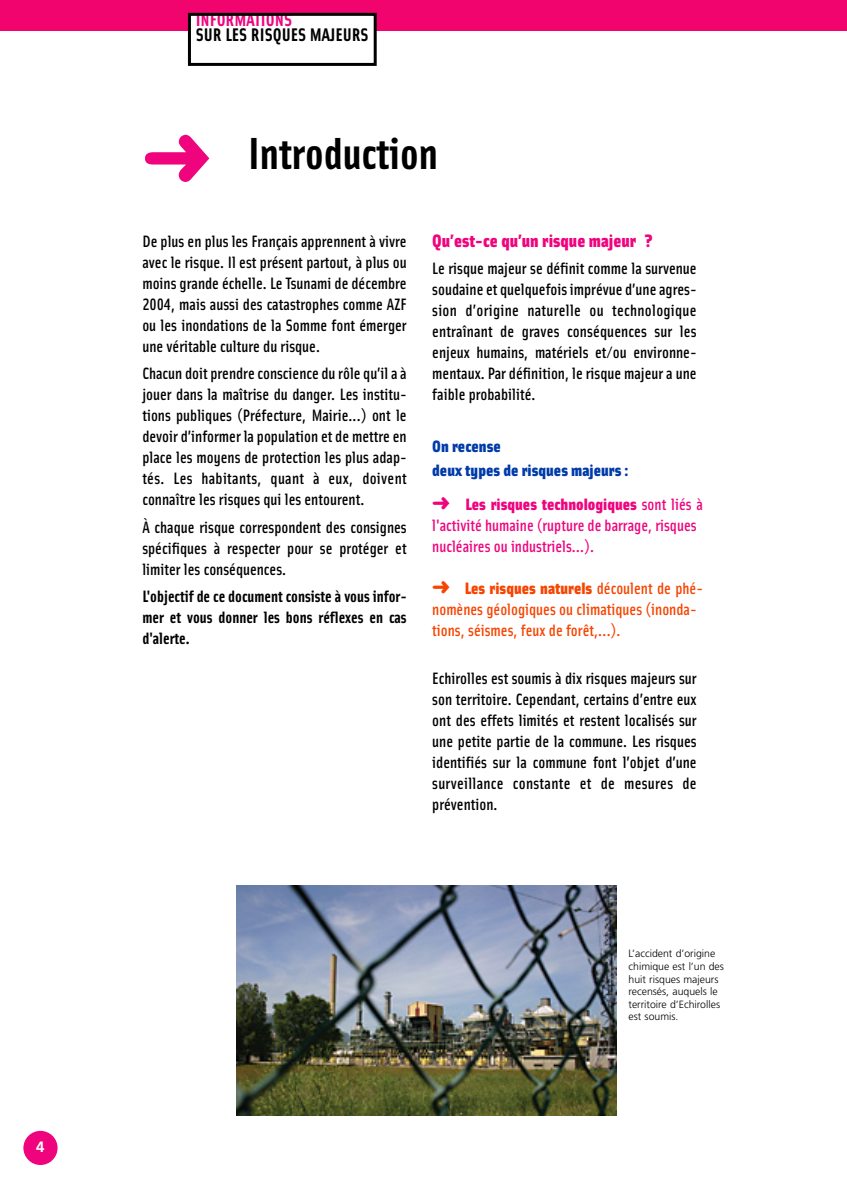
<style>
.page{position:relative;width:847px;height:1187px;background:#fff}
.page>*{position:absolute;margin:0;border:0;box-sizing:border-box;transform-origin:0 0}
.t1{font:700 45px "Solex";color:#000}
.t2{font:700 18.3px "Solex";color:#000}
.t3{font:700 18.3px "Solex";color:#ef047e}
.t4{font:18px "Solex Black Lining";color:#ef047e}
.t5{font:16.5px/21px "Solex Medium Lining";color:#000;text-align:justify}
.t6{font:16.5px/21px "Solex Bold Lining";color:#000;text-align:justify}
.t7{font:16.5px/21px "Solex Medium Lining";color:#f74400}
.t8{font:16.5px/21px "Solex Medium Lining";color:#ef047e}
.t9{font:16.5px/24px "Solex Black Lining";color:#003ba9}
.t10{font:16.5px "Solex Black Lining";color:#ef047e}
.t11{font:16.5px "Solex Black Lining";color:#f74400}
.t12{font:700 15px "Frutiger";color:#fff}
.t13{font:300 10.5px/12.6px "Frutiger";color:#000}
.s1{color:#ef047e}
.s2{font-family:"Solex Medium Lining"}
</style>
<div class="page">
<div style="left:23px;top:1130px;width:35px;height:34px;background:#ef047e;border-radius:50%"></div>
<div style="left:0;top:0;width:846px;height:31px;background:#f1046e"></div>
<div style="left:189px;top:14px;width:186px;height:50px;background:#fff"></div>
<div style="left:188px;top:13px;width:188px;height:53px;border:3px solid #000"></div>
<img style="left:236px;top:885px;width:380px;height:230px">
<p class="t12" style="left:36px;top:1140px;width:10px">4</p>
<p class="t3" style="left:196px;top:9px;width:98px">INFORMATIONS</p>
<p class="t2" style="left:196px;top:24px;width:174px">SUR LES RISQUES MAJEURS</p>
<h1 class="t1" style="left:142px;top:127px;width:297px"><span class="s1">➜</span> Introduction</h1>
<p class="t5" style="left:142px;top:231px;width:266px">De plus en plus les Français apprennent à vivre avec le risque. Il est présent partout, à plus ou moins grande échelle. Le Tsunami de décembre 2004, mais aussi des catastrophes comme AZF ou les inondations de la Somme font émerger une véritable culture du risque.</p>
<p class="t5" style="left:142px;top:363px;width:266px">Chacun doit prendre conscience du rôle qu’il a à jouer dans la maîtrise du danger. Les institu&shy;tions publiques (Préfecture, Mairie...) ont le devoir d’informer la population et de mettre en place les moyens de protection les plus adap&shy;tés. Les habitants, quant à eux, doivent connaître les risques qui les entourent.</p>
<p class="t5" style="left:142px;top:516px;width:266px">À chaque risque correspondent des consignes spécifiques à respecter pour se protéger et limiter les conséquences.</p>
<p class="t6" style="left:142px;top:586px;width:266px">L'objectif de ce document consiste à vous infor&shy;mer et vous donner les bons réflexes en cas d'alerte.</p>
<p class="t4" style="left:432px;top:230px;width:222px">Qu’est-ce qu’un risque majeur ?</p>
<p class="t5" style="left:432px;top:258px;width:266px">Le risque majeur se définit comme la survenue soudaine et quelquefois imprévue d’une agres&shy;sion d’origine naturelle ou technologique entraînant de graves conséquences sur les enjeux humains, matériels et/ou environne&shy;mentaux. Par définition, le risque majeur a une faible probabilité.</p>
<p class="t9" style="left:432px;top:434px;width:198px">On recense<br>deux types de risques majeurs :</p>
<p class="t10" style="left:432px;top:494px;width:272px">➜ Les risques technologiques <span class="s2">sont liés à</span></p>
<p class="t8" style="left:432px;top:514px;width:266px">l'activité humaine (rupture de barrage, risques nucléaires ou industriels…).</p>
<p class="t11" style="left:432px;top:578px;width:272px">➜ Les risques naturels <span class="s2">découlent de phé-</span></p>
<p class="t7" style="left:432px;top:598px;width:266px">nomènes géologiques ou climatiques (inonda&shy;tions, séismes, feux de forêt,...).</p>
<p class="t5" style="left:432px;top:668px;width:266px">Echirolles est soumis à dix risques majeurs sur son territoire. Cependant, certains d’entre eux ont des effets limités et restent localisés sur une petite partie de la commune. Les risques identifiés sur la commune font l’objet d’une surveillance constante et de mesures de prévention.</p>
<p class="t13" style="left:628px;top:947px;width:97px">L’accident d’origine chimique est l’un des huit risques majeurs recensés, auquels le territoire d’Echirolles est soumis.</p>
</div>
